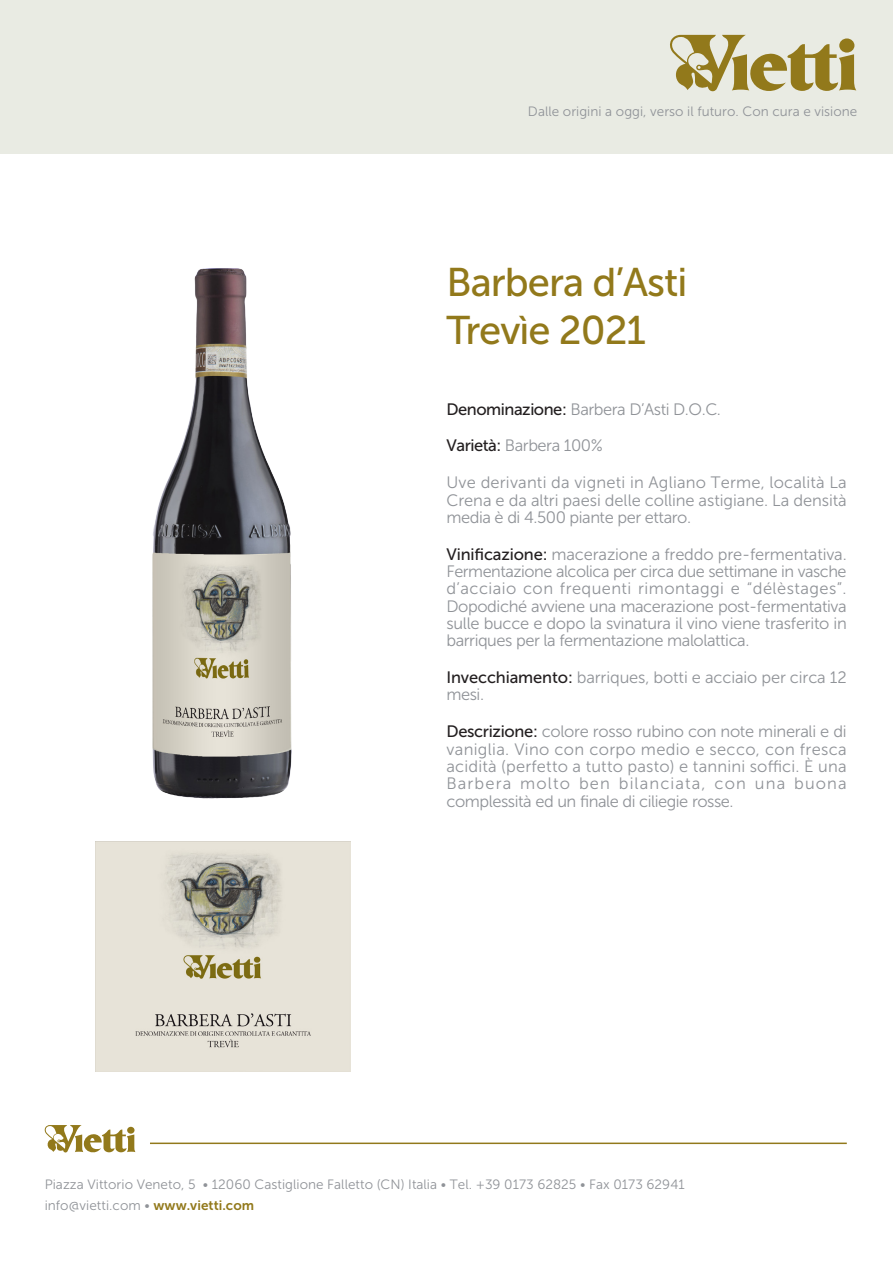
<style>
.page{position:relative;width:893px;height:1263px;background:#fff}
.page>*{position:absolute;margin:0;border:0;box-sizing:border-box;transform-origin:0 0}
.t1{font:39.9px/48px "Museo Sans 500";letter-spacing:-.025em;color:#92791b}
.t2{font:16.5px/17.2px "Museo Sans 300";letter-spacing:-.03em;color:#909398;text-align:justify}
.t3{font:16.5px/17.2px "Museo Sans 300";letter-spacing:-.005em;color:#909398}
.t4{font:13.5px/21px "Museo Sans 300";letter-spacing:.005em;color:#909398}
.s1{font-family:"Museo Sans 500";color:#231f20}
.s2{font-family:"Museo Sans 700";color:#92791b}
</style>
<div class="page">
<div style="left:0;top:0;width:893px;height:153px;background:#e9ebe3"></div>
<svg style="left:44px;top:1125px;width:92px;height:28px"></svg>
<hr style="left:150px;top:1142px;width:697px;height:2px;background:#92791b">
<img style="left:96px;top:842px;width:255px;height:230px">
<svg style="left:670px;top:35px;width:186px;height:57px"></svg>
<img style="left:95px;top:268px;width:256px;height:574px">
<p class="t4" style="left:528px;top:101px;width:331px">Dalle origini a oggi, verso il futuro. Con cura e visione</p>
<h1 class="t1" style="left:446px;top:258px;width:242px">Barbera d’Asti<br>Trevìe 2021</h1>
<p class="t2" style="left:446px;top:400px;width:276px"><span class="s1">Denominazione:</span> Barbera D’Asti D.O.C.</p>
<p class="t2" style="left:446px;top:437px;width:158px"><span class="s1">Varietà:</span> Barbera 100%</p>
<p class="t2" style="left:446px;top:474px;width:402px">Uve derivanti da vigneti in Agliano Terme, località La Crena e da altri paesi delle colline astigiane. La densità media è di 4.500 piante per ettaro.</p>
<p class="t2" style="left:446px;top:545px;width:402px"><span class="s1">Vinificazione:</span> macerazione a freddo pre-fermentativa.<br>Fermentazione alcolica per circa due settimane in vasche d’acciaio con frequenti rimontaggi e “délèstages”.<br>Dopodiché avviene una macerazione post-fermentativa sulle bucce e dopo la svinatura il vino viene trasferito in barriques per la fermentazione malolattica.</p>
<p class="t3" style="left:446px;top:669px;width:402px"><span class="s1">Invecchiamento:</span> barriques, botti e acciaio per circa 12 mesi.</p>
<p class="t2" style="left:446px;top:723px;width:402px"><span class="s1">Descrizione:</span> colore rosso rubino con note minerali e di vaniglia. Vino con corpo medio e secco, con fresca acidità (perfetto a tutto pasto) e tannini soffici. È una Barbera molto ben bilanciata, con una buona complessità ed un finale di ciliegie rosse.</p>
<p class="t4" style="left:45px;top:1173px;width:642px">Piazza Vittorio Veneto, 5 • 12060 Castiglione Falletto (CN) Italia • Tel. +39 0173 62825 • Fax 0173 62941 info@vietti.com • <span class="s2">www.vietti.com</span></p>
</div>
